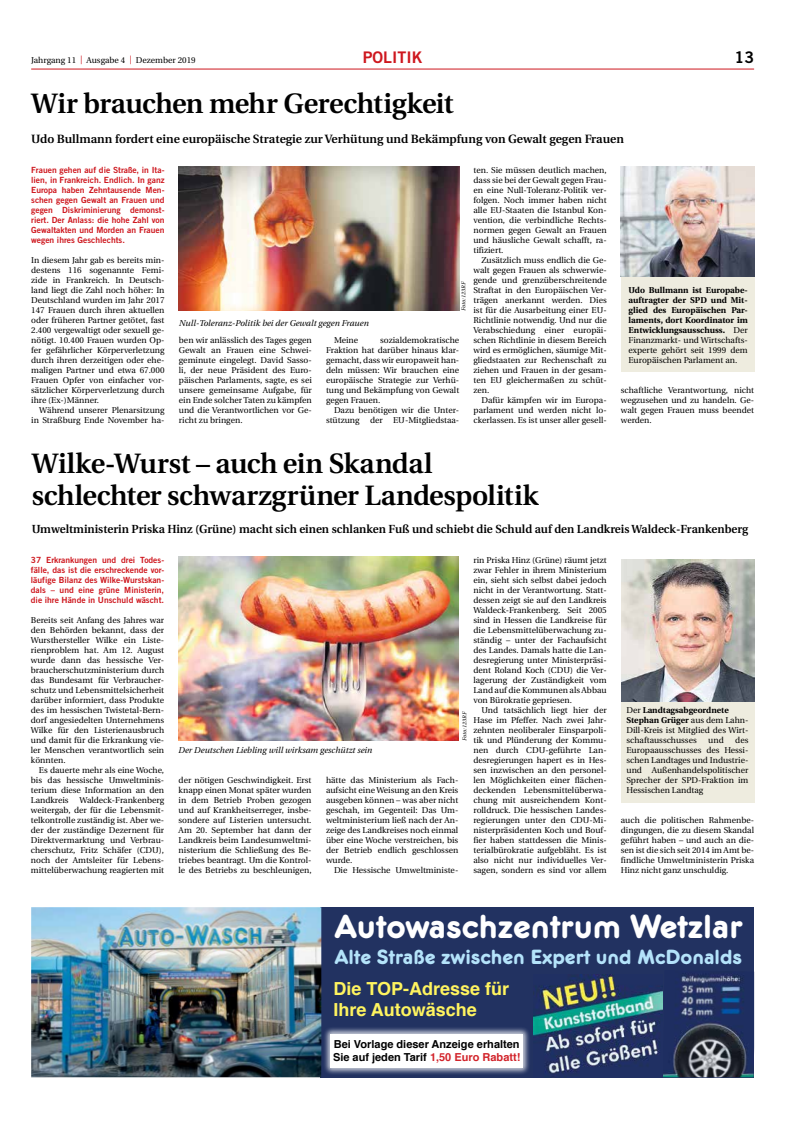
<style>
.page{position:relative;width:808px;height:1134px;background:#fff}
.page>*{position:absolute;margin:0;border:0;box-sizing:border-box;transform-origin:0 0}
.t1{font:500 35px "Frankfurter LT";color:#fff}
.t2{font:600 28px/32px "Utopia";letter-spacing:-.02em;color:#000}
.t3{font:500 21.5px "Frankfurter LT";color:#b4e3fa}
.t4{font:700 18px/21.6px "Helvetica";color:#fff45f}
.t5{font:16px "Trade Gothic Bold Two";color:#ce171e}
.t6{font:16px "Trade Gothic Bold Two";color:#000}
.t7{font:600 12px "Utopia";color:#000}
.t8{font:600 11.7px "Utopia";color:#000}
.t9{font:700 11px/13.2px "Helvetica";color:#000}
.t10{font:8.5px/10px "Utopia";color:#000;text-align:justify}
.t11{font:8.5px/10px "Trade Gothic Bold Two";color:#ce171e;text-align:justify}
.t12{font:700 8.5px/10px "Utopia";color:#000;text-align:justify}
.t13{font:italic 8.5px "Utopia";color:#000}
.t14{font:italic 5.5px "Utopia";color:#000}
.s1{font-size:11.9px;color:#ce171e}
.s2{font-weight:400}
.s3{font-weight:700}
.s4{color:#d2232a}
</style>
<div class="page">
<hr style="left:31px;top:69px;width:723px;height:1px;background:#ce171e">
<img style="left:621px;top:167px;width:134px;height:110px">
<div style="left:621px;top:277px;width:134px;height:95px;background:#eeecdf"></div>
<img style="left:179px;top:167px;width:281px;height:144px">
<img style="left:179px;top:556px;width:279px;height:185px">
<div style="left:621px;top:702px;width:133px;height:100px;background:#eeecdf"></div>
<img style="left:622px;top:559px;width:132px;height:143px">
<div style="left:321px;top:907px;width:433px;height:170px;background:#223261"></div>
<img style="left:31px;top:907px;width:290px;height:170px">
<img style="left:534px;top:974px;width:129px;height:100px">
<img style="left:663px;top:974px;width:91px;height:103px">
<div style="left:323px;top:1026px;width:208px;height:50px;background:#fff;opacity:.75"></div>
<div style="left:331px;top:1034px;width:192px;height:34px;background:#fff"></div>
<p class="t10" style="left:31px;top:55px;width:166px">Jahrgang 11 <span class="s1">|</span> Ausgabe 4 <span class="s1">|</span> Dezember 2019</p>
<h3 class="t5" style="left:363px;top:47px;width:61px">POLITIK</h3>
<h3 class="t6" style="left:734px;top:47px;width:21px">13</h3>
<h2 class="t2" style="left:31px;top:88px;width:424px">Wir brauchen mehr Gerechtigkeit</h2>
<h3 class="t7" style="left:31px;top:132px;width:594px">Udo Bullmann fordert eine europäische Strategie zur Verhütung und Bekämpfung von Gewalt gegen Frauen</h3>
<p class="t11" style="left:31px;top:165px;width:135px">Frauen gehen auf die Straße, in Ita&shy;lien, in Frankreich. Endlich. In ganz Europa haben Zehntausende Men&shy;schen gegen Gewalt an Frauen und gegen Diskriminierung demonst&shy;riert. Der Anlass: die hohe Zahl von Gewaltakten und Morden an Frauen wegen ihres Geschlechts.</p>
<p class="t10" style="left:31px;top:255px;width:135px">In diesem Jahr gab es bereits min&shy;destens 116 sogenannte Femi&shy;zide in Frankreich. In Deutsch&shy;land liegt die Zahl noch höher: In Deutschland wurden im Jahr 2017<br>147 Frauen durch ihren aktuellen oder früheren Partner getötet, fast 2.400 vergewaltigt oder sexuell ge&shy;nötigt. 10.400 Frauen wurden Op&shy;fer gefährlicher Körperverletzung durch ihren derzeitigen oder ehe&shy;maligen Partner und etwa 67.000<br>Frauen Opfer von einfacher vor&shy;sätzlicher Körperverletzung durch ihre (Ex-)Männer.</p>
<p class="t10" style="left:31px;top:405px;width:135px;text-align:right">Während unserer Plenarsitzung in Straßburg Ende November ha-</p>
<p class="t10" style="left:473px;top:165px;width:135px">ten. Sie müssen deutlich machen, dass sie bei der Gewalt gegen Frau&shy;en eine Null-Toleranz-Politik ver&shy;folgen. Noch immer haben nicht alle EU-Staaten die Istanbul Kon&shy;vention, die verbindliche Rechts&shy;normen gegen Gewalt an Frauen und häusliche Gewalt schafft, ra&shy;tifiziert.</p>
<p class="t10" style="left:473px;top:255px;width:135px;text-indent:8px">Zusätzlich muss endlich die Ge&shy;walt gegen Frauen als schwerwie&shy;gende und grenzüberschreitende Straftat in den Europäischen Ver&shy;trägen anerkannt werden. Dies ist für die Ausarbeitung einer EU-Richtlinie notwendig. Und nur die Verabschiedung einer europäi&shy;schen Richtlinie in diesem Bereich wird es ermöglichen, säumige Mit&shy;gliedstaaten zur Rechenschaft zu ziehen und Frauen in der gesam&shy;ten EU gleichermaßen zu schüt&shy;zen.</p>
<p class="t10" style="left:473px;top:395px;width:135px;text-indent:8px">Dafür kämpfen wir im Europa&shy;parlament und werden nicht lo&shy;ckerlassen. Es ist unser aller gesell-</p>
<p class="t14" style="left:461px;top:311px;width:31px;rotate:-90deg">Foto: 123RF</p>
<p class="t13" style="left:179px;top:318px;width:191px">Null-Toleranz-Politik bei der Gewalt gegen Frauen</p>
<p class="t10" style="left:326px;top:335px;width:135px;text-indent:54px">sozialdemokratische Fraktion hat darüber hinaus klar&shy;gemacht, dass wir europaweit han&shy;deln müssen: Wir brauchen eine europäische Strategie zur Verhü&shy;tung und Bekämpfung von Gewalt gegen Frauen.</p>
<p class="t10" style="left:326px;top:405px;width:135px;text-align:right">Dazu benötigen wir die Unter&shy;stützung der EU-Mitgliedstaa-</p>
<p class="t10" style="left:179px;top:335px;width:134px">ben wir anlässlich des Tages gegen Gewalt an Frauen eine Schwei&shy;geminute eingelegt. David Sasso&shy;li, der neue Präsident des Euro&shy;päischen Parlaments, sagte, es sei unsere gemeinsame Aufgabe, für ein Ende solcher Taten zu kämpfen und die Verantwortlichen vor Ge&shy;richt zu bringen.</p>
<p class="t10" style="left:334px;top:335px;width:26px">Meine</p>
<p class="t12" style="left:629px;top:285px;width:121px">Udo Bullmann ist Europabe&shy;auftragter der SPD und Mit&shy;glied des Europäischen Par&shy;laments, dort Koordinator im Entwicklungsausschuss. <span class="s2">Der Finanzmarkt- und Wirtschafts&shy;experte gehört seit 1999 dem Europäischen Parlament an.</span></p>
<p class="t10" style="left:621px;top:385px;width:135px">schaftliche Verantwortung, nicht wegzusehen und zu handeln. Ge&shy;walt gegen Frauen muss beendet werden.</p>
<h2 class="t2" style="left:32px;top:448px;width:508px">Wilke-Wurst – auch ein Skandal schlechter schwarzgrüner Landespolitik</h2>
<h3 class="t8" style="left:32px;top:522px;width:718px">Umweltministerin Priska Hinz (Grüne) macht sich einen schlanken Fuß und schiebt die Schuld auf den Landkreis Waldeck-Frankenberg</h3>
<p class="t11" style="left:31px;top:555px;width:135px">37 Erkrankungen und drei Todes&shy;fälle, das ist die erschreckende vor&shy;läufige Bilanz des Wilke-Wurstskan&shy;dals – und eine grüne Ministerin, die ihre Hände in Unschuld wäscht.</p>
<p class="t10" style="left:31px;top:615px;width:135px">Bereits seit Anfang des Jahres war den Behörden bekannt, dass der Wursthersteller Wilke ein Liste&shy;rienproblem hat. Am 12. August wurde dann das hessische Ver&shy;braucherschutzministerium durch das Bundesamt für Verbraucher&shy;schutz und Lebensmittelsicherheit darüber informiert, dass Produkte des im hessischen Twistetal-Bern&shy;dorf angesiedelten Unternehmens Wilke für den Listerienausbruch und damit für die Erkrankung vie&shy;ler Menschen verantwortlich sein könnten.</p>
<p class="t10" style="left:31px;top:765px;width:135px;text-indent:8px">Es dauerte mehr als eine Woche, bis das hessische Umweltminis&shy;terium diese Information an den Landkreis</p>
<p class="t10" style="left:31px;top:795px;width:135px;text-indent:49px">Waldeck-Frankenberg weitergab, der für die Lebensmit&shy;telkontrolle zuständig ist. Aber we&shy;der der zuständige Dezernent für Direktvermarktung und Verbrau&shy;cherschutz, Fritz Schäfer (CDU), noch der Amtsleiter für Lebens&shy;mittelüberwachung reagierten mit</p>
<p class="t10" style="left:473px;top:555px;width:135px">rin Priska Hinz (Grüne) räumt jetzt zwar Fehler in ihrem Ministerium ein, sieht sich selbst dabei jedoch nicht in der Verantwortung. Statt&shy;dessen zeigt sie auf den Landkreis Waldeck-Frankenberg. Seit 2005 sind in Hessen die Landkreise für die Lebensmittelüberwachung zu&shy;ständig – unter der Fachaufsicht des Landes. Damals hatte die Lan&shy;desregierung unter Ministerpräsi&shy;dent Roland Koch (CDU) die Ver&shy;lagerung der Zuständigkeit vom Land auf die Kommunen als Abbau von Bürokratie gepriesen.</p>
<p class="t10" style="left:473px;top:705px;width:135px;text-indent:8px">Und tatsächlich liegt hier der Hase im Pfeffer. Nach zwei Jahr&shy;zehnten neoliberaler Einsparpoli&shy;tik und Plünderung der Kommu&shy;nen durch CDU-geführte Lan&shy;desregierungen hapert es in Hes&shy;sen inzwischen an den personel&shy;len Möglichkeiten einer flächen&shy;deckenden Lebensmittelüberwa&shy;chung mit ausreichendem Kont&shy;rolldruck. Die hessischen Landes&shy;regierungen unter den CDU-Mi&shy;nisterpräsidenten Koch und Bouf&shy;fier haben stattdessen die Minis&shy;terialbürokratie aufgebläht. Es ist also nicht nur individuelles Ver&shy;sagen, sondern es sind vor allem</p>
<p class="t10" style="left:626px;top:705px;width:123px;text-align:left">Der <span class="s3">Landtagsabgeordnete<br>Stephan Grüger</span> aus dem Lahn-<br>Dill-Kreis ist Mitglied des Wirt&shy;schaftausschusses</p>
<p class="t14" style="left:462px;top:741px;width:31px;rotate:-90deg">Foto: 123RF</p>
<p class="t10" style="left:626px;top:735px;width:123px;text-indent:109px">des Europaausschusses des Hessi&shy;schen Landtages und Industrie&shy;und Außenhandelspolitischer Sprecher der SPD-Fraktion im Hessischen Landtag</p>
<p class="t10" style="left:708px;top:735px;width:17px">und</p>
<p class="t13" style="left:178px;top:746px;width:195px">Der Deutschen Liebling will wirksam geschützt sein</p>
<p class="t10" style="left:179px;top:775px;width:134px">der nötigen Geschwindigkeit. Erst knapp einen Monat später wurden in dem Betrieb Proben gezogen und auf Krankheitserreger, insbe&shy;sondere auf Listerien untersucht.<br>Am 20. September hat dann der Landkreis beim Landesumweltmi&shy;nisterium die Schließung des Be&shy;triebes beantragt. Um die Kontrol&shy;le des Betriebs zu beschleunigen,</p>
<p class="t10" style="left:326px;top:775px;width:134px">hätte das Ministerium als Fach&shy;aufsicht eine Weisung an den Kreis ausgeben können – was aber nicht geschah, im Gegenteil: Das Um&shy;weltministerium ließ nach der An&shy;zeige des Landkreises noch einmal über eine Woche verstreichen, bis der Betrieb endlich geschlossen wurde.</p>
<p class="t10" style="left:621px;top:815px;width:135px">auch die politischen Rahmenbe&shy;dingungen, die zu diesem Skandal geführt haben – und auch an die&shy;sen ist die sich seit 2014 im Amt be&shy;findliche Umweltministerin Priska Hinz nicht ganz unschuldig.</p>
<h1 class="t1" style="left:335px;top:906px;width:409px">Autowaschzentrum Wetzlar</h1>
<h3 class="t3" style="left:335px;top:944px;width:409px">Alte Straße zwischen Expert und McDonalds</h3>
<h3 class="t4" style="left:333px;top:978px;width:177px">Die TOP-Adresse für<br>Ihre Autowäsche</h3>
<p class="t9" style="left:333px;top:1038px;width:189px">Bei Vorlage dieser Anzeige erhalten<br>Sie auf jeden Tarif <span class="s4">1,50 Euro Rabatt!</span></p>
<p class="t10" style="left:334px;top:865px;width:126px">Die Hessische Umweltministe-</p>
</div>
